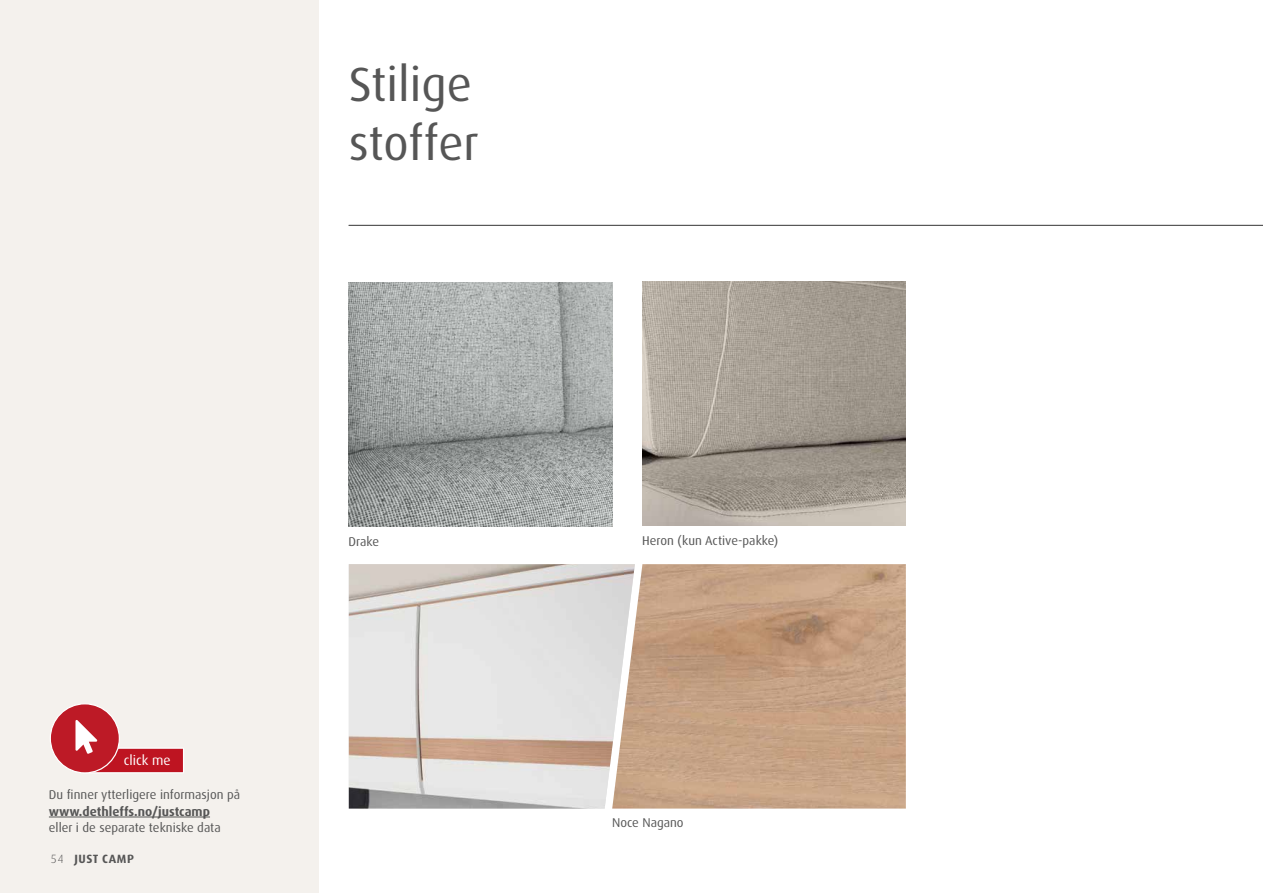
<style>
.page{position:relative;width:1263px;height:893px;background:#fff}
.page>*{position:absolute;margin:0;border:0;box-sizing:border-box;transform-origin:0 0}
.t1{font:48px/58.5px "Dax Pro";color:#565656}
.t2{font:13.65px "Dax OT";color:#fff}
.t3{font:12.75px "Dax Pro";color:#565656}
.t4{font:12.75px "Dax OT";color:#565656}
.t5{font:700 12.75px "Dax OT";color:#565656}
.t6{font:700 12px "Dax Pro";letter-spacing:.04em;color:#565656}
.t7{font:300 12px "Dax OT";color:#565656}
</style>
<div class="page">
<div style="left:0;top:0;width:319px;height:893px;background:#f4f1ed"></div>
<img style="left:349px;top:564px;width:263px;height:245px">
<img style="left:612px;top:564px;width:294px;height:245px">
<img style="left:349px;top:283px;width:263px;height:243px">
<hr style="left:349px;top:225px;width:914px;height:1px;background:#565656">
<hr style="left:49px;top:817px;width:161px;height:1px;background:#565656">
<img style="left:642px;top:281px;width:264px;height:245px">
<div style="left:50px;top:704px;width:69px;height:69px;background:#bd1a26;border-radius:50%"></div>
<svg style="left:75px;top:720px;width:109px;height:53px"></svg>
<h1 class="t1" style="left:349px;top:56px;width:132px">Stilige stoffer</h1>
<p class="t2" style="left:124px;top:752px;width:48px">click me</p>
<p class="t3" style="left:49px;top:786px;width:193px">Du finner ytterligere informasjon på</p>
<p class="t5" style="left:49px;top:803px;width:163px">www.dethleffs.no/justcamp</p>
<p class="t3" style="left:49px;top:819px;width:173px">eller i de separate tekniske data</p>
<p class="t7" style="left:51px;top:851px;width:14px">54</p>
<p class="t6" style="left:75px;top:851px;width:61px">JUST CAMP</p>
<p class="t4" style="left:349px;top:533px;width:32px">Drake</p>
<p class="t4" style="left:642px;top:533px;width:138px">Heron (kun Active-pakke)</p>
<p class="t4" style="left:612px;top:814px;width:73px">Noce Nagano</p>
</div>
